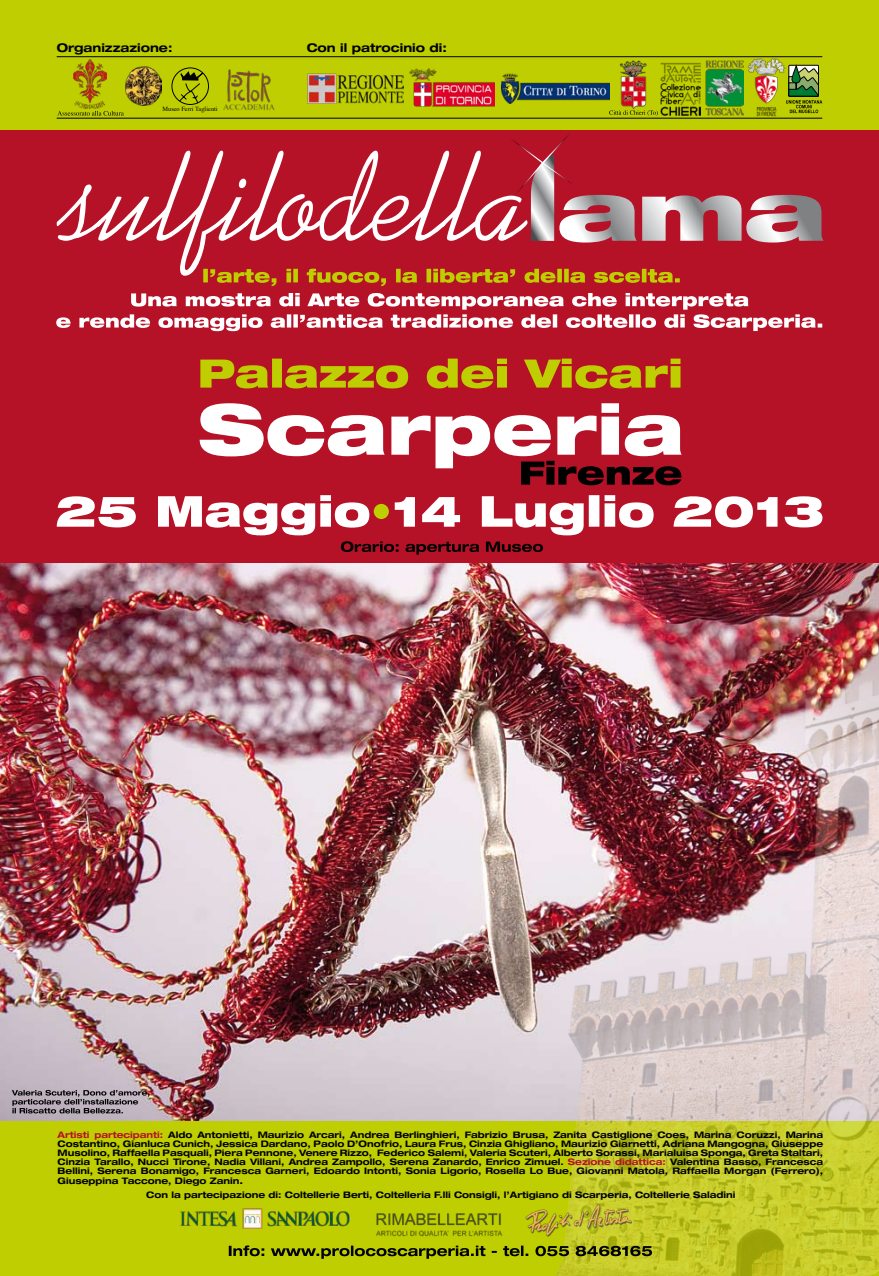
<style>
.page{position:relative;width:879px;height:1276px;background:#fff}
.page>*{position:absolute;margin:0;border:0;box-sizing:border-box;transform-origin:0 0}
.t1{font:700 expanded 12px "Helvetica Neue LT Std";color:#000}
.t2{font:700 expanded 9px/9px "Helvetica Neue LT Std";color:#000;text-align:justify}
.t3{font:6.3px "Times";color:#000}
.s1{color:#b51127}
.s2{font-size:10px}
</style>
<div class="page">
<div style="left:0;top:129px;width:879px;height:449px;background:#b51127"></div>
<div style="left:0;top:0;width:879px;height:130px;background:#bfce00"></div>
<svg style="left:57px;top:111px;width:67px;height:5px"></svg>
<img style="left:73px;top:59px;width:33px;height:50px">
<img style="left:223px;top:69px;width:52px;height:41px">
<img style="left:125px;top:67px;width:37px;height:38px">
<div style="left:171px;top:67px;width:38px;height:38px;border:1px solid #000;border-radius:50%"></div>
<svg style="left:178px;top:71px;width:26px;height:33px"></svg>
<svg style="left:57px;top:151px;width:452px;height:125px"></svg>
<svg style="left:509px;top:134px;width:314px;height:108px"></svg>
<svg style="left:200px;top:403px;width:481px;height:82px"></svg>
<svg style="left:200px;top:358px;width:480px;height:30px"></svg>
<svg style="left:395px;top:495px;width:427px;height:40px"></svg>
<div style="left:374px;top:504px;width:15px;height:15px;background:#bfce00;border-radius:50%"></div>
<svg style="left:57px;top:495px;width:312px;height:40px"></svg>
<img style="left:0;top:563px;width:879px;height:558px">
<div style="left:0;top:1121px;width:879px;height:155px;background:#bfce00"></div>
<img style="left:307px;top:73px;width:97px;height:30px">
<img style="left:409px;top:68px;width:85px;height:39px">
<img style="left:502px;top:74px;width:108px;height:29px">
<img style="left:550px;top:662px;width:329px;height:614px">
<svg style="left:229px;top:1245px;width:423px;height:13px"></svg>
<img style="left:180px;top:1208px;width:171px;height:21px">
<svg style="left:56px;top:293px;width:766px;height:38px"></svg>
<svg style="left:203px;top:269px;width:477px;height:17px"></svg>
<svg style="left:341px;top:541px;width:202px;height:13px"></svg>
<img style="left:660px;top:62px;width:40px;height:54px">
<svg style="left:12px;top:1090px;width:137px;height:23px"></svg>
<img style="left:706px;top:60px;width:37px;height:56px">
<img style="left:747px;top:59px;width:38px;height:58px">
<hr style="left:57px;top:56px;width:765px;height:1px;background:#000">
<hr style="left:57px;top:118px;width:765px;height:1px;background:#000">
<img style="left:376px;top:1213px;width:127px;height:24px">
<img style="left:525px;top:1199px;width:115px;height:41px">
<svg style="left:786px;top:65px;width:36px;height:48px"></svg>
<img style="left:619px;top:61px;width:28px;height:48px">
<svg style="left:609px;top:110px;width:49px;height:6px"></svg>
<h1 class="t1" style="left:57px;top:40px;width:117px">Organizzazione:</h1>
<h1 class="t1" style="left:307px;top:40px;width:142px">Con il patrocinio di:</h1>
<p class="t3" style="left:162px;top:103px;width:57px">Museo Ferri Taglienti</p>
<p class="t2" style="left:58px;top:1130px;width:767px"><span class="s1">Artisti partecipanti:</span> Aldo Antonietti, Maurizio Arcari, Andrea Berlinghieri, Fabrizio Brusa, Zanita Castiglione Coes, Marina Coruzzi, Marina Costantino, Gianluca Cunich, Jessica Dardano, Paolo D’Onofrio, Laura Frus, Cinzia Ghigliano, Maurizio Giarnetti, Adriana Mangogna, Giuseppe Musolino, Raffaella Pasquali, Piera Pennone, Venere Rizzo, Federico Salemi, Valeria Scuteri, Alberto Sorassi, Marialuisa Sponga, Greta Staltari, Cinzia Tarallo, Nucci Tirone, Nadia Villani, Andrea Zampollo, Serena Zanardo, Enrico Zimuel. <span class="s1">Sezione didattica:</span> Valentina Basso, Francesca Bellini, Serena Bonamigo, Francesca Garneri, Edoardo Intonti, Sonia Ligorio, Rosella Lo Bue, Giovanni Matola, Raffaella Morgan (Ferrero),</p>
<p class="t2" style="left:146px;top:1174px;width:591px;line-height:13.7px;text-indent:-89px">Giuseppina Taccone, Diego Zanin<span class="s2">.<br></span>Con la partecipazione di: Coltellerie Berti, Coltelleria F.lli Consigli, l’Artigiano di Scarperia, Coltellerie Saladini</p>
</div>
